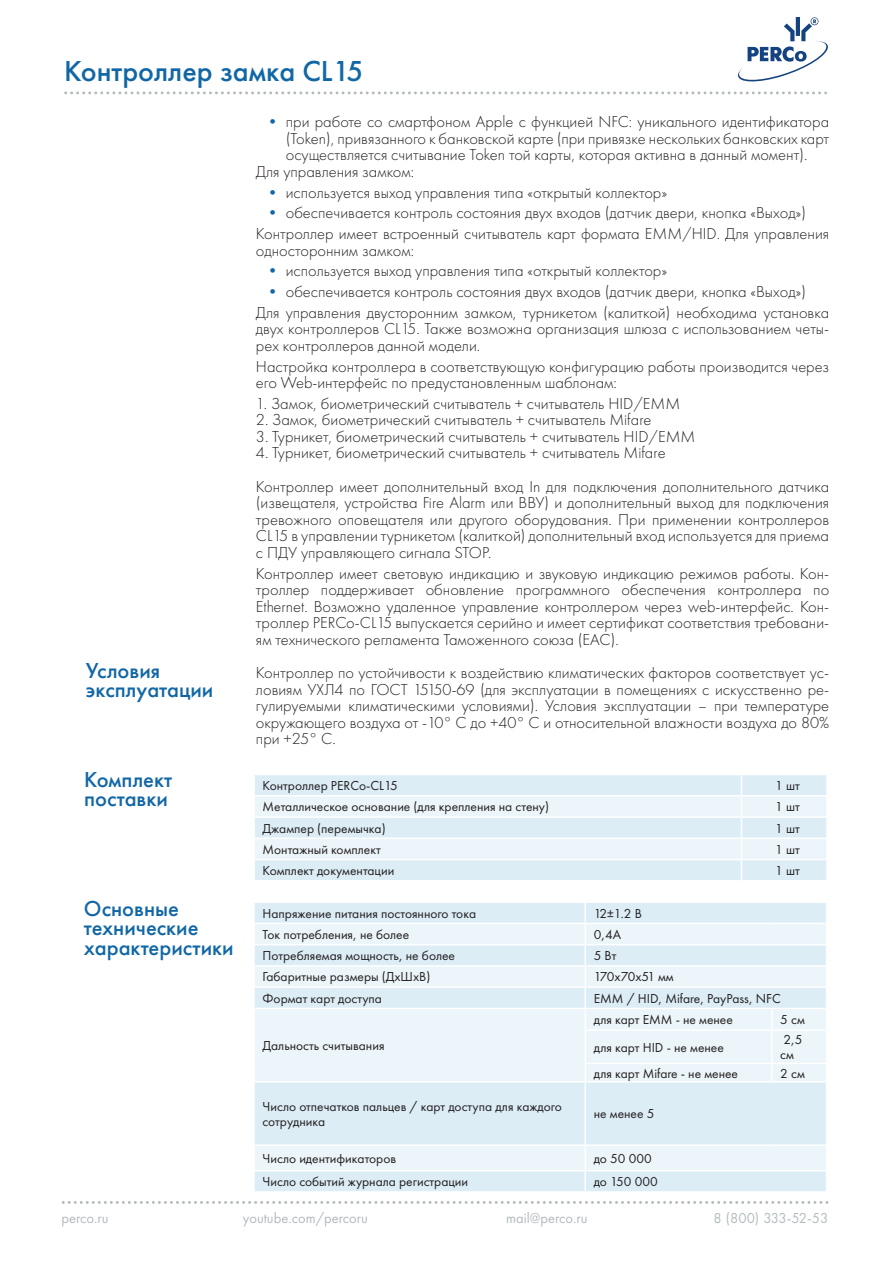
<style>
.page{position:relative;width:893px;height:1263px;background:#fff}
.page>*{position:absolute;margin:0;border:0;box-sizing:border-box;transform-origin:0 0}
.ТОЗ_Заголовок_раздел{font:500 30px "Futura New";color:#1167a6}
.СБ_Общ_свед_заголовк{font:500 22.5px/19.5px "Futura New";color:#1167a6}
.Основной_текст_Futur{font:300 16.5px/16.5px "Futura New";color:#231f20;text-align:justify}
.t1{font:15px "Futura New";color:#b3bbbe}
.t2{font:15px "Futura New";letter-spacing:-.025em;color:#b3bbbe}
.Таблица_текст_futura{font:13.5px/15px "Futura New";color:#231f20}
.s1{font-weight:400;color:#1167a6}
</style>
<div class="page">
<svg style="left:66px;top:91px;width:754px;height:3px"></svg>
<svg style="left:63px;top:1201px;width:758px;height:3px"></svg>
<svg style="left:738px;top:18px;width:90px;height:64px"></svg>
<div style="left:255px;top:903px;width:571px;height:288px;background:#dcedf6"></div>
<svg style="left:255px;top:924px;width:571px;height:246px;background:#e5f1f7"></svg>
<hr style="left:584px;top:903px;width:2px;height:20px;background:#fff">
<hr style="left:255px;top:923px;width:330px;height:1px;background:#fff">
<hr style="left:584px;top:924px;width:2px;height:20px;background:#fff">
<hr style="left:585px;top:923px;width:187px;height:1px;background:#fff">
<hr style="left:772px;top:923px;width:54px;height:1px;background:#fff">
<hr style="left:253px;top:944px;width:332px;height:1px;background:#fff">
<hr style="left:584px;top:945px;width:2px;height:20px;background:#fff">
<hr style="left:585px;top:944px;width:187px;height:1px;background:#fff">
<hr style="left:772px;top:944px;width:55px;height:1px;background:#fff">
<hr style="left:255px;top:965px;width:330px;height:2px;background:#fff">
<svg style="left:584px;top:967px;width:2px;height:19px"></svg>
<hr style="left:585px;top:965px;width:187px;height:2px;background:#fff">
<hr style="left:772px;top:965px;width:54px;height:2px;background:#fff">
<hr style="left:253px;top:986px;width:332px;height:2px;background:#fff">
<hr style="left:584px;top:988px;width:2px;height:20px;background:#fff">
<hr style="left:585px;top:986px;width:187px;height:2px;background:#fff">
<hr style="left:772px;top:986px;width:55px;height:2px;background:#fff">
<hr style="left:255px;top:1008px;width:330px;height:1px;background:#fff">
<hr style="left:584px;top:1009px;width:2px;height:20px;background:#fff">
<hr style="left:585px;top:1008px;width:187px;height:1px;background:#fff">
<svg style="left:771px;top:1009px;width:1px;height:20px"></svg>
<hr style="left:772px;top:1008px;width:54px;height:1px;background:#fff">
<hr style="left:584px;top:1031px;width:2px;height:32px;background:#fff">
<svg style="left:584px;top:1064px;width:2px;height:17px"></svg>
<hr style="left:584px;top:1029px;width:188px;height:2px;background:#fff">
<hr style="left:771px;top:1031px;width:1px;height:32px;background:#fff">
<svg style="left:771px;top:1064px;width:1px;height:17px"></svg>
<hr style="left:772px;top:1029px;width:55px;height:2px;background:#fff">
<hr style="left:253px;top:1081px;width:332px;height:1px;background:#fff">
<hr style="left:584px;top:1082px;width:2px;height:62px;background:#fff">
<hr style="left:584px;top:1063px;width:188px;height:1px;background:#fff">
<hr style="left:585px;top:1081px;width:187px;height:1px;background:#fff">
<hr style="left:772px;top:1063px;width:55px;height:1px;background:#fff">
<hr style="left:772px;top:1081px;width:55px;height:1px;background:#fff">
<hr style="left:255px;top:1144px;width:330px;height:2px;background:#fff">
<hr style="left:584px;top:1146px;width:2px;height:24px;background:#fff">
<hr style="left:585px;top:1144px;width:187px;height:2px;background:#fff">
<hr style="left:772px;top:1144px;width:54px;height:2px;background:#fff">
<hr style="left:253px;top:1170px;width:332px;height:1px;background:#fff">
<hr style="left:584px;top:1171px;width:2px;height:20px;background:#fff">
<hr style="left:585px;top:1170px;width:187px;height:1px;background:#fff">
<hr style="left:772px;top:1170px;width:55px;height:1px;background:#fff">
<svg style="left:255px;top:775px;width:572px;height:105px;background:#e4f1f7"></svg>
<hr style="left:826px;top:859px;width:2px;height:21px;background:#fff">
<hr style="left:741px;top:859px;width:85px;height:1px;background:#fff">
<p class="ТОЗ_Заголовок_раздел" style="left:64px;top:53px;width:301px">Контроллер замка CL15</p>
<p class="СБ_Общ_свед_заголовк" style="left:86px;top:660px;width:76px">Условия</p>
<p class="СБ_Общ_свед_заголовк" style="left:86px;top:680px;width:129px">эксплуатации</p>
<p class="СБ_Общ_свед_заголовк" style="left:84px;top:769px;width:90px">Комплект поставки</p>
<p class="СБ_Общ_свед_заголовк" style="left:84px;top:898px;width:97px">Основные</p>
<p class="СБ_Общ_свед_заголовк" style="left:84px;top:918px;width:116px">технические</p>
<p class="СБ_Общ_свед_заголовк" style="left:84px;top:937px;width:151px">характеристики</p>
<p class="Основной_текст_Futur" style="left:286px;top:114px;width:545px;text-indent:-21px"><span class="s1">•</span> при работе со смартфоном Apple с функцией NFC: уникального идентификатора (Token), привязанного к банковской карте (при привязке нескольких банковских карт осуществляется считывание Token той карты, которая активна в данный момент).</p>
<p class="Основной_текст_Futur" style="left:256px;top:163px;width:160px">Для управления замком:</p>
<p class="Основной_текст_Futur" style="left:264px;top:184px;width:404px"><span class="s1">•</span> используется выход управления типа «открытый коллектор»</p>
<p class="Основной_текст_Futur" style="left:264px;top:205px;width:543px"><span class="s1">•</span> обеспечивается контроль состояния двух входов (датчик двери, кнопка «Выход»)</p>
<p class="Основной_текст_Futur" style="left:256px;top:225px;width:575px">Контроллер имеет встроенный считыватель карт формата EMM/HID. Для управления односторонним замком:</p>
<p class="Основной_текст_Futur" style="left:264px;top:263px;width:404px"><span class="s1">•</span> используется выход управления типа «открытый коллектор»</p>
<p class="Основной_текст_Futur" style="left:264px;top:283px;width:543px"><span class="s1">•</span> обеспечивается контроль состояния двух входов (датчик двери, кнопка «Выход»)</p>
<p class="Основной_текст_Futur" style="left:256px;top:304px;width:575px">Для управления двусторонним замком, турникетом (калиткой) необходима установка двух контроллеров CL15. Также возможна организация шлюза с использованием четы&shy;рех контроллеров данной модели.</p>
<p class="Основной_текст_Futur" style="left:256px;top:358px;width:575px">Настройка контроллера в соответствующую конфигурацию работы производится через его Web-интерфейс по предустановленным шаблонам:</p>
<p class="Основной_текст_Futur" style="left:256px;top:395px;width:426px">1. Замок, биометрический считыватель + считыватель HID/EMM</p>
<p class="Основной_текст_Futur" style="left:256px;top:412px;width:397px">2. Замок, биометрический считыватель + считыватель Mifare</p>
<p class="Основной_текст_Futur" style="left:256px;top:428px;width:441px">3. Турникет, биометрический считыватель + считыватель HID/EMM</p>
<p class="Основной_текст_Futur" style="left:256px;top:445px;width:411px">4. Турникет, биометрический считыватель + считыватель Mifare</p>
<p class="Основной_текст_Futur" style="left:256px;top:478px;width:575px">Контроллер имеет дополнительный вход In для подключения дополнительного датчика (извещателя, устройства Fire Alarm или ВВУ) и дополнительный выход для подключения тревожного оповещателя или другого оборудования. При применении контроллеров CL15 в управлении турникетом (калиткой) дополнительный вход используется для приема с ПДУ управляющего сигнала STOP.</p>
<p class="Основной_текст_Futur" style="left:256px;top:565px;width:575px">Контроллер имеет световую индикацию и звуковую индикацию режимов работы. Кон&shy;троллер поддерживает обновление программного обеспечения контроллера по Ethernet. Возможно удаленное управление контроллером через web-интерфейс. Кон&shy;троллер PERCo-CL15 выпускается серийно и имеет сертификат соответствия требовани&shy;ям технического регламента Таможенного союза (EAC).</p>
<p class="Основной_текст_Futur" style="left:256px;top:664px;width:575px">Контроллер по устойчивости к воздействию климатических факторов соответствует ус&shy;ловиям УХЛ4 по ГОСТ 15150-69 (для эксплуатации в помещениях с искусственно ре&shy;гулируемыми климатическими условиями). Условия эксплуатации – при температуре окружающего воздуха от -10° С до +40° С и относительной влажности воздуха до 80% при +25° С.</p>
<p class="Таблица_текст_futura" style="left:263px;top:778px;width:137px">Контроллер PERCo-CL15</p>
<p class="Таблица_текст_futura" style="left:775px;top:778px;width:26px">1 шт</p>
<p class="Таблица_текст_futura" style="left:263px;top:799px;width:288px">Металлическое основание (для крепления на стену)</p>
<p class="Таблица_текст_futura" style="left:775px;top:799px;width:26px">1 шт</p>
<p class="Таблица_текст_futura" style="left:263px;top:820px;width:125px">Джампер (перемычка)</p>
<p class="Таблица_текст_futura" style="left:775px;top:820px;width:26px">1 шт</p>
<p class="Таблица_текст_futura" style="left:263px;top:842px;width:120px">Монтажный комплект</p>
<p class="Таблица_текст_futura" style="left:775px;top:842px;width:26px">1 шт</p>
<p class="Таблица_текст_futura" style="left:263px;top:863px;width:133px">Комплект документации</p>
<p class="Таблица_текст_futura" style="left:775px;top:863px;width:26px">1 шт</p>
<p class="Таблица_текст_futura" style="left:262px;top:905px;width:215px">Напряжение питания постоянного тока</p>
<p class="Таблица_текст_futura" style="left:594px;top:905px;width:50px">12±1.2 В</p>
<p class="Таблица_текст_futura" style="left:262px;top:927px;width:148px">Ток потребления, не более</p>
<p class="Таблица_текст_futura" style="left:594px;top:927px;width:29px">0,4А</p>
<p class="Таблица_текст_futura" style="left:262px;top:948px;width:194px">Потребляемая мощность, не более</p>
<p class="Таблица_текст_futura" style="left:594px;top:948px;width:24px">5 Вт</p>
<p class="Таблица_текст_futura" style="left:262px;top:969px;width:169px">Габаритные размеры (ДхШхВ)</p>
<p class="Таблица_текст_futura" style="left:594px;top:969px;width:82px">170х70х51 мм</p>
<p class="Таблица_текст_futura" style="left:262px;top:991px;width:121px">Формат карт доступа</p>
<p class="Таблица_текст_futura" style="left:594px;top:991px;width:188px">EMM / HID, Mifare, PayPass, NFC</p>
<p class="Таблица_текст_futura" style="left:262px;top:1038px;width:123px">Дальность считывания</p>
<p class="Таблица_текст_futura" style="left:594px;top:1012px;width:141px">для карт EMM - не менее</p>
<p class="Таблица_текст_futura" style="left:780px;top:1012px;width:26px">5 см</p>
<p class="Таблица_текст_futura" style="left:594px;top:1040px;width:132px">для карт HID - не менее</p>
<p class="Таблица_текст_futura" style="left:780px;top:1032px;width:24px">2,5 см</p>
<p class="Таблица_текст_futura" style="left:594px;top:1065px;width:146px">для карт Mifare - не менее</p>
<p class="Таблица_текст_futura" style="left:780px;top:1065px;width:26px">2 см</p>
<p class="Таблица_текст_futura" style="left:262px;top:1099px;width:301px">Число отпечатков пальцев / карт доступа для каждого сотрудника</p>
<p class="Таблица_текст_futura" style="left:594px;top:1106px;width:62px">не менее 5</p>
<p class="Таблица_текст_futura" style="left:262px;top:1151px;width:135px">Число идентификаторов</p>
<p class="Таблица_текст_futura" style="left:594px;top:1151px;width:59px">до 50 000</p>
<p class="Таблица_текст_futura" style="left:262px;top:1174px;width:207px">Число событий журнала регистрации</p>
<p class="Таблица_текст_futura" style="left:594px;top:1174px;width:65px">до 150 000</p>
<p class="t1" style="left:62px;top:1209px;width:49px">perco.ru</p>
<p class="t1" style="left:243px;top:1209px;width:127px">youtube.com/percoru</p>
<p class="t1" style="left:506px;top:1209px;width:83px">mail@perco.ru</p>
<p class="t2" style="left:713px;top:1209px;width:116px">8 (800) 333-52-53</p>
</div>
